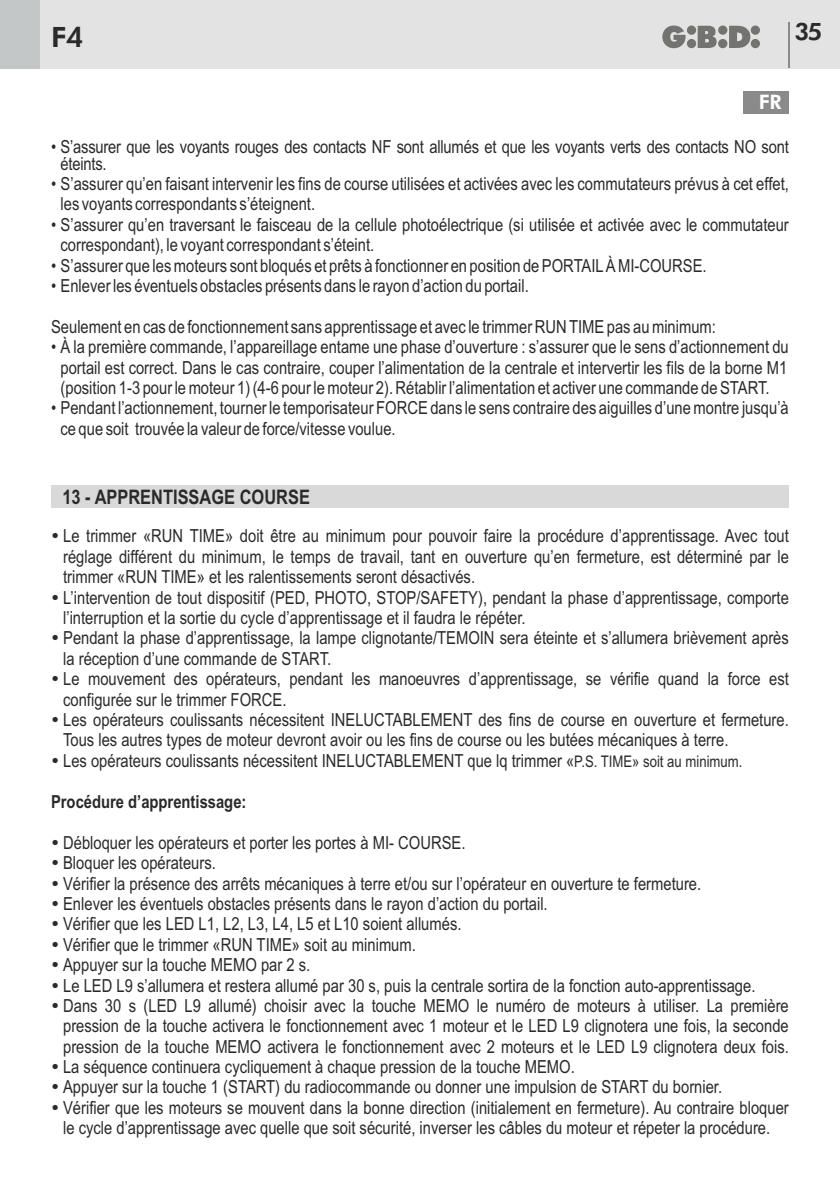
<style>
.page{position:relative;width:840px;height:1191px;background:#fff}
.page>*{position:absolute;margin:0;border:0;box-sizing:border-box;transform-origin:0 0}
.t1{font:800 28px "Futura BT";color:#2b2929}
.t2{font:800 24px "Futura BT";color:#2b2929}
.t3{font:700 20px "Arial Narrow";color:#2b2929}
.t4{font:800 20px "Futura BT";color:#fff}
.t5{font:18px/20.4px "Arial Narrow";color:#2b2929}
.t6{font:700 18px "Arial Narrow";color:#2b2929}
.s1{font-size:16px}
</style>
<div class="page">
<div style="left:0;top:0;width:839px;height:68px;background:#e3e3e3"></div>
<div style="left:0;top:0;width:40px;height:68px;background:#c4c7c7"></div>
<svg style="left:662px;top:26px;width:97px;height:22px"></svg>
<hr style="left:787px;top:23px;width:2px;height:45px;background:#8a8a8a">
<div style="left:743px;top:91px;width:45px;height:22px;background:#8a8a8a"></div>
<div style="left:51px;top:485px;width:737px;height:23px;background:#d9d9d9"></div>
<h1 class="t1" style="left:51px;top:26px;width:34px">F4</h1>
<h2 class="t2" style="left:794px;top:22px;width:29px">35</h2>
<p class="t4" style="left:758px;top:94px;width:24px">FR</p>
<p class="t5" style="left:60px;top:139px;width:729px;line-height:17px;text-indent:-9px">• S’assurer que les voyants rouges des contacts NF sont allumés et que les voyants verts des contacts NO sont éteints.</p>
<p class="t5" style="left:60px;top:175px;width:729px;text-indent:-9px">• S’assurer qu’en faisant intervenir les fins de course utilisées et activées avec les commutateurs prévus à cet effet, les voyants correspondants s’éteignent.</p>
<p class="t5" style="left:60px;top:216px;width:729px;text-indent:-9px">• S’assurer qu’en traversant le faisceau de la cellule photoélectrique (si utilisée et activée avec le commutateur correspondant), le voyant correspondant s’éteint.</p>
<p class="t5" style="left:51px;top:257px;width:656px">• S’assurer que les moteurs sont bloqués et prêts à fonctionner en position de PORTAIL À MI-COURSE.</p>
<p class="t5" style="left:51px;top:277px;width:479px">• Enlever les éventuels obstacles présents dans le rayon d’action du portail.</p>
<p class="t5" style="left:51px;top:318px;width:666px">Seulement en cas de fonctionnement sans apprentissage et avec le trimmer RUN TIME pas au minimum:</p>
<p class="t5" style="left:51px;top:338px;width:739px;text-align:center">• À la première commande, l’appareillage entame une phase d’ouverture : s’assurer que le sens d’actionnement du portail est correct. Dans le cas contraire, couper l’alimentation de la centrale et intervertir les fils de la borne M1 (position 1-3 pour le moteur 1) (4-6 pour le moteur 2). Rétablir l’alimentation et activer une commande de START.</p>
<p class="t5" style="left:60px;top:399px;width:729px;text-indent:-9px">• Pendant l’actionnement, tourner le temporisateur FORCE dans le sens contraire des aiguilles d’une montre jusqu’à ce que soit trouvée la valeur de force/vitesse voulue.</p>
<p class="t3" style="left:62px;top:489px;width:249px">13 - APPRENTISSAGE COURSE</p>
<p class="t5" style="left:63px;top:527px;width:726px">Le trimmer «RUN TIME» doit être au minimum pour pouvoir faire la procédure d’apprentissage. Avec tout réglage différent du minimum, le temps de travail, tant en ouverture qu’en fermeture, est déterminé par le trimmer «RUN TIME» et les ralentissements seront désactivés.<br>L’intervention de tout dispositif (PED, PHOTO, STOP/SAFETY), pendant la phase d’apprentissage, comporte l’interruption et la sortie du cycle d’apprentissage et il faudra le répéter.<br>Pendant la phase d’apprentissage, la lampe clignotante/TEMOIN sera éteinte et s’allumera brièvement après la réception d’une commande de START.<br>Le mouvement des opérateurs, pendant les manoeuvres d’apprentissage, se vérifie quand la force est configurée sur le trimmer FORCE.<br>Les opérateurs coulissants nécessitent INELUCTABLEMENT des fins de course en ouverture et fermeture.<br>Tous les autres types de moteur devront avoir ou les fins de course ou les butées mécaniques à terre.<br>Les opérateurs coulissants nécessitent INELUCTABLEMENT que lq trimmer «<span class="s1">P.S. TIME» soit au minimum.</span></p>
<p class="t6" style="left:51px;top:794px;width:197px">Procédure d’apprentissage:</p>
<p class="t5" style="left:63px;top:834px;width:726px">Débloquer les opérateurs et porter les portes à MI- COURSE.<br>Bloquer les opérateurs.<br>Vérifier la présence des arrêts mécaniques à terre et/ou sur l’opérateur en ouverture te fermeture.<br>Enlever les éventuels obstacles présents dans le rayon d’action du portail.<br>Vérifier que les LED L1, L2, L3, L4, L5 et L10 soient allumés.<br>Vérifier que le trimmer «RUN TIME» soit au minimum.<br>Appuyer sur la touche MEMO par 2 s.<br>Le LED L9 s’allumera et restera allumé par 30 s, puis la centrale sortira de la fonction auto-apprentissage.<br>Dans 30 s (LED L9 allumé) choisir avec la touche MEMO le numéro de moteurs à utiliser. La première pression de la touche activera le fonctionnement avec 1 moteur et le LED L9 clignotera une fois, la seconde pression de la touche MEMO activera le fonctionnement avec 2 moteurs et le LED L9 clignotera deux fois.<br>La séquence continuera cycliquement à chaque pression de la touche MEMO.<br>Appuyer sur la touche 1 (START) du radiocommande ou donner une impulsion de START du bornier.<br>Vérifier que les moteurs se mouvent dans la bonne direction (initialement en fermeture). Au contraire bloquer le cycle d’apprentissage avec quelle que soit sécurité, inverser les câbles du moteur et répeter la procédure.</p>
</div>
